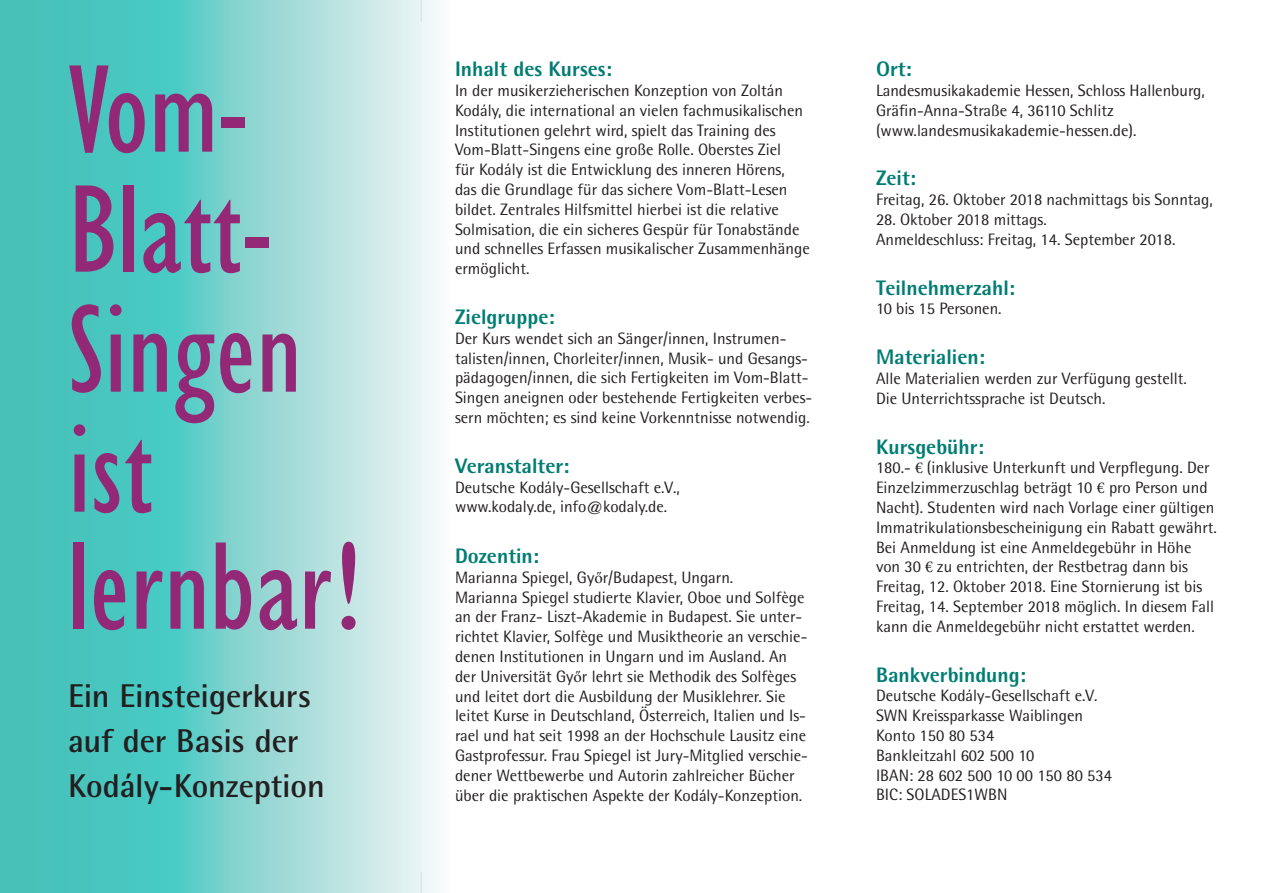
<style>
.page{position:relative;width:1263px;height:893px;background:#fff}
.page>*{position:absolute;margin:0;border:0;box-sizing:border-box;transform-origin:0 0}
.t1{font:condensed 129px "Gill Sans";color:#932877}
.t2{font:700 33px "Rotis Semi Sans";letter-spacing:-.005em;color:#231f20}
.t3{font:800 21px "Rotis Semi Sans";color:#007d73}
.t4{font:16.5px/19.8px "Rotis Semi Sans";color:#231f20}
.s1{font-family:"Minion Pro"}
</style>
<div class="page">
<svg style="left:0;top:0;width:440px;height:893px;background:#82d5d0"></svg>
<svg style="left:421px;top:0;width:1px;height:21px"></svg>
<svg style="left:421px;top:872px;width:1px;height:21px"></svg>
<p class="t1" style="left:68px;top:40px;width:182px">Vom-</p>
<p class="t1" style="left:68px;top:160px;width:206px">Blatt-</p>
<p class="t1" style="left:68px;top:280px;width:235px">Singen</p>
<p class="t1" style="left:68px;top:400px;width:86px">ist</p>
<p class="t1" style="left:68px;top:517px;width:293px">lernbar!</p>
<p class="t2" style="left:68px;top:676px;width:245px">Ein Einsteigerkurs</p>
<p class="t2" style="left:68px;top:721px;width:232px">auf der Basis der</p>
<p class="t2" style="left:68px;top:766px;width:258px">Kodály-Konzeption</p>
<p class="t3" style="left:455px;top:56px;width:158px">Inhalt des Kurses:</p>
<p class="t4" style="left:455px;top:80px;width:349px">In der musikerzieherischen Konzeption von Zoltán Kodály, die international an vielen fachmusikalischen Institutionen gelehrt wird, spielt das Training des Vom-Blatt-Singens eine große Rolle. Oberstes Ziel</p>
<p class="t4" style="left:455px;top:160px;width:356px">für Kodály ist die Entwicklung des inneren Hörens, das die Grundlage für das sichere Vom-Blatt-Lesen bildet. Zentrales Hilfsmittel hierbei ist die relative Solmisation, die ein sicheres Gespür für Tonabstände und schnelles Erfassen musikalischer Zusammenhänge ermöglicht.</p>
<p class="t3" style="left:455px;top:303px;width:101px">Zielgruppe:</p>
<p class="t4" style="left:455px;top:328px;width:355px">Der Kurs wendet sich an Sänger/innen, Instrumen&shy;talisten/innen, Chorleiter/innen, Musik- und Gesangs&shy;pädagogen/innen, die sich Fertigkeiten im Vom-Blatt-</p>
<p class="t4" style="left:455px;top:388px;width:359px">Singen aneignen oder bestehende Fertigkeiten verbes&shy;sern möchten; es sind keine Vorkenntnisse notwendig.</p>
<p class="t3" style="left:455px;top:452px;width:116px">Veranstalter:</p>
<p class="t4" style="left:455px;top:477px;width:226px">Deutsche Kodály-Gesellschaft e.V.,</p>
<p class="t4" style="left:455px;top:497px;width:214px">www.kodaly.de, info@kodaly.de.</p>
<p class="t3" style="left:455px;top:542px;width:86px">Dozentin:</p>
<p class="t4" style="left:455px;top:567px;width:280px">Marianna Spiegel, Gy<span class="s1">ő</span>r/Budapest, Ungarn.</p>
<p class="t4" style="left:455px;top:587px;width:354px">Marianna Spiegel studierte Klavier, Oboe und Solfège an der Franz- Liszt-Akademie in Budapest. Sie unter&shy;richtet Klavier, Solfège und Musiktheorie an verschie&shy;denen Institutionen in Ungarn und im Ausland. An der Universität Gy<span class="s1">ő</span>r lehrt sie Methodik des Solfèges und leitet dort die Ausbildung der Musiklehrer. Sie leitet Kurse in Deutschland, Österreich, Italien und Is&shy;rael und hat seit 1998 an der Hochschule Lausitz eine Gastprofessur. Frau Spiegel ist Jury-Mitglied verschie&shy;dener Wettbewerbe und Autorin zahlreicher Bücher über die praktischen Aspekte der Kodály-Konzeption.</p>
<p class="t3" style="left:876px;top:56px;width:37px">Ort:</p>
<p class="t4" style="left:876px;top:80px;width:330px">Landesmusikakademie Hessen, Schloss Hallenburg,</p>
<p class="t4" style="left:876px;top:100px;width:239px">Gräfin-Anna-Straße 4, 36110 Schlitz</p>
<p class="t4" style="left:876px;top:120px;width:262px">(www.landesmusikakademie-hessen.de).</p>
<p class="t3" style="left:876px;top:165px;width:42px">Zeit:</p>
<p class="t4" style="left:876px;top:190px;width:338px">Freitag, 26. Oktober 2018 nachmittags bis Sonntag,</p>
<p class="t4" style="left:876px;top:209px;width:172px">28. Oktober 2018 mittags.</p>
<p class="t4" style="left:876px;top:229px;width:301px">Anmeldeschluss: Freitag, 14. September 2018.</p>
<p class="t3" style="left:876px;top:274px;width:141px">Teilnehmerzahl:</p>
<p class="t4" style="left:876px;top:299px;width:127px">10 bis 15 Personen.</p>
<p class="t3" style="left:876px;top:344px;width:111px">Materialien:</p>
<p class="t4" style="left:876px;top:368px;width:312px">Alle Materialien werden zur Verfügung gestellt.</p>
<p class="t4" style="left:876px;top:388px;width:231px">Die Unterrichtssprache ist Deutsch.</p>
<p class="t3" style="left:876px;top:433px;width:109px">Kursgebühr:</p>
<p class="t4" style="left:876px;top:458px;width:342px">180.- <span class="s1">€</span> (inklusive Unterkunft und Verpflegung. Der Einzelzimmerzuschlag beträgt 10 <span class="s1">€</span> pro Person und Nacht). Studenten wird nach Vorlage einer gültigen Immatrikulationsbescheinigung ein Rabatt gewährt.</p>
<p class="t4" style="left:876px;top:537px;width:317px">Bei Anmeldung ist eine Anmeldegebühr in Höhe</p>
<p class="t4" style="left:876px;top:557px;width:340px">von 30 <span class="s1">€</span> zu entrichten, der Restbetrag dann bis Freitag, 12. Oktober 2018. Eine Stornierung ist bis Freitag, 14. September 2018 möglich. In diesem Fall kann die Anmeldegebühr nicht erstattet werden.</p>
<p class="t3" style="left:876px;top:661px;width:151px">Bankverbindung:</p>
<p class="t4" style="left:876px;top:686px;width:223px">Deutsche Kodály-Gesellschaft e.V.</p>
<p class="t4" style="left:876px;top:706px;width:208px">SWN Kreissparkasse Waiblingen</p>
<p class="t4" style="left:876px;top:725px;width:120px">Konto 150 80 534</p>
<p class="t4" style="left:876px;top:745px;width:160px">Bankleitzahl 602 500 10</p>
<p class="t4" style="left:876px;top:765px;width:238px">IBAN: 28 602 500 10 00 150 80 534</p>
<p class="t4" style="left:876px;top:785px;width:133px">BIC: SOLADES1WBN</p>
</div>
